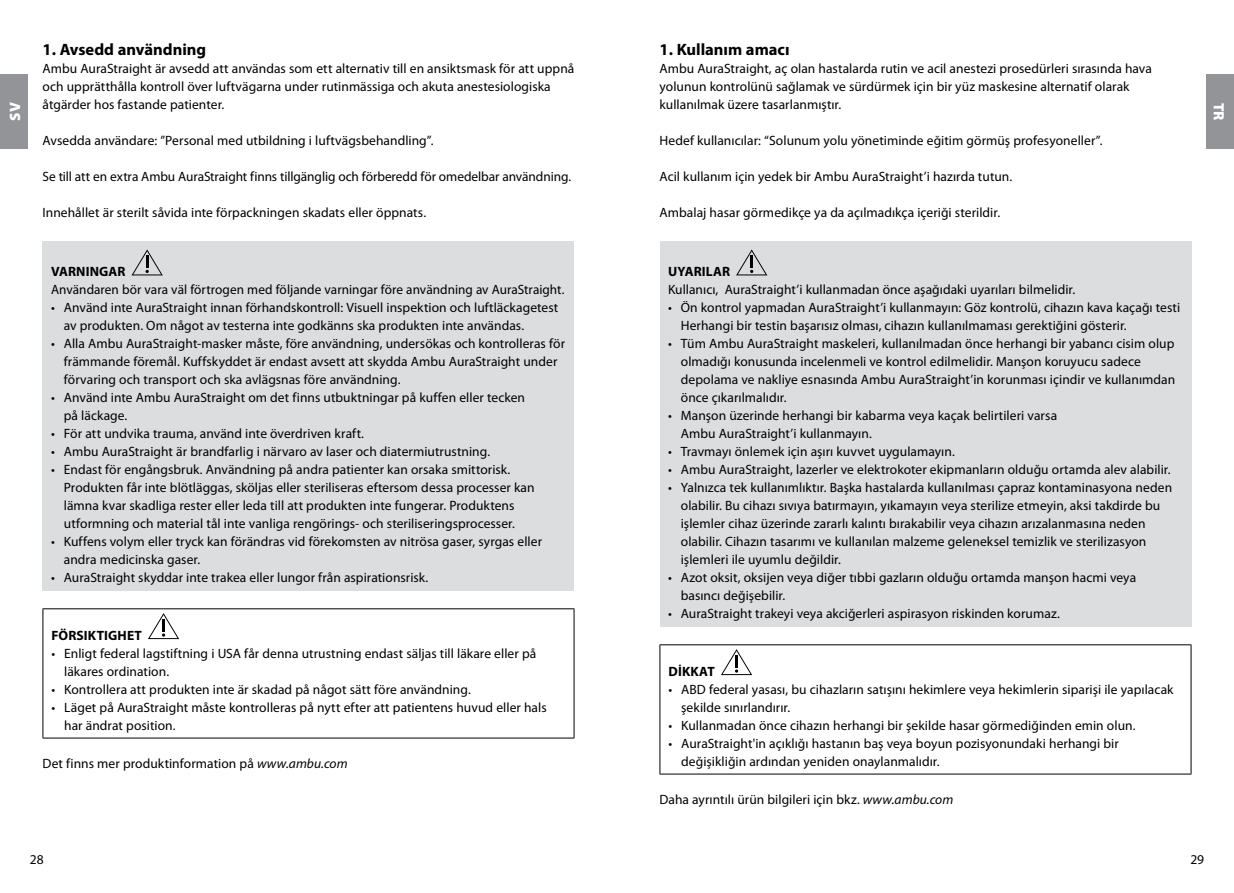
<style>
.page{position:relative;width:1234px;height:893px;background:#fff}
.page>*{position:absolute;margin:0;border:0;box-sizing:border-box;transform-origin:0 0}
.t1{font:700 16.5px "Myriad Pro";color:#000}
.t2{font:900 15px "Myriad Pro";color:#fff}
.t3{font:13.5px/18px "Myriad Pro";color:#000}
.t4{font:700 13.5px "Myriad Pro";letter-spacing:.01em;color:#000}
.s1{font-style:italic}
</style>
<div class="page">
<div style="left:1205px;top:74px;width:28px;height:75px;background:#939498"></div>
<div style="left:0;top:74px;width:28px;height:75px;background:#939498"></div>
<div style="left:43px;top:241px;width:531px;height:349px;background:#dcddde"></div>
<svg style="left:131px;top:249px;width:32px;height:26px"></svg>
<hr style="left:43px;top:608px;width:531px;height:1px;background:#000">
<hr style="left:43px;top:609px;width:1px;height:129px;background:#000">
<hr style="left:573px;top:609px;width:1px;height:129px;background:#000">
<hr style="left:43px;top:738px;width:531px;height:1px;background:#000">
<svg style="left:148px;top:613px;width:31px;height:26px"></svg>
<div style="left:659px;top:241px;width:532px;height:385px;background:#dcddde"></div>
<svg style="left:736px;top:249px;width:31px;height:26px"></svg>
<hr style="left:659px;top:644px;width:532px;height:1px;background:#000">
<hr style="left:659px;top:645px;width:1px;height:129px;background:#000">
<hr style="left:1190px;top:645px;width:1px;height:129px;background:#000">
<hr style="left:659px;top:774px;width:532px;height:1px;background:#000">
<svg style="left:721px;top:649px;width:31px;height:26px"></svg>
<p class="t2" style="left:6px;top:121px;width:20px;rotate:-90deg">SV</p>
<p class="t1" style="left:43px;top:39px;width:165px">1. Avsedd användning</p>
<p class="t3" style="left:43px;top:59px;width:533px">Ambu AuraStraight är avsedd att användas som ett alternativ till en ansiktsmask för att uppnå och upprätthålla kontroll över luftvägarna under rutinmässiga och akuta anestesiologiska åtgärder hos fastande patienter.</p>
<p class="t3" style="left:43px;top:131px;width:392px">Avsedda användare: ”Personal med utbildning i luftvägsbehandling”.</p>
<p class="t3" style="left:43px;top:167px;width:530px">Se till att en extra Ambu AuraStraight finns tillgänglig och förberedd för omedelbar användning.</p>
<p class="t3" style="left:43px;top:203px;width:385px">Innehållet är sterilt såvida inte förpackningen skadats eller öppnats.</p>
<p class="t4" style="left:51px;top:263px;width:76px">VARNINGAR</p>
<p class="t3" style="left:51px;top:280px;width:515px">Användaren bör vara väl förtrogen med följande varningar före användning av AuraStraight.</p>
<p class="t3" style="left:64px;top:298px;width:496px;text-indent:-13px">• Använd inte AuraStraight innan förhandskontroll: Visuell inspektion och luftläckagetest av produkten. Om något av testerna inte godkänns ska produkten inte användas.</p>
<p class="t3" style="left:64px;top:334px;width:502px;text-indent:-13px">• Alla Ambu AuraStraight-masker måste, före användning, undersökas och kontrolleras för främmande föremål. Kuffskyddet är endast avsett att skydda Ambu AuraStraight under förvaring och transport och ska avlägsnas före användning.</p>
<p class="t3" style="left:64px;top:388px;width:462px;text-indent:-13px">• Använd inte Ambu AuraStraight om det finns utbuktningar på kuffen eller tecken på läckage.</p>
<p class="t3" style="left:51px;top:424px;width:314px">• För att undvika trauma, använd inte överdriven kraft.</p>
<p class="t3" style="left:51px;top:442px;width:440px">• Ambu AuraStraight är brandfarlig i närvaro av laser och diatermiutrustning.</p>
<p class="t3" style="left:64px;top:460px;width:472px;text-indent:-13px">• Endast för engångsbruk. Användning på andra patienter kan orsaka smittorisk.<br>Produkten får inte blötläggas, sköljas eller steriliseras eftersom dessa processer kan lämna kvar skadliga rester eller leda till att produkten inte fungerar. Produktens utformning och material tål inte vanliga rengörings- och steriliseringsprocesser.</p>
<p class="t3" style="left:64px;top:532px;width:479px;text-indent:-13px">• Kuffens volym eller tryck kan förändras vid förekomsten av nitrösa gaser, syrgas eller andra medicinska gaser.</p>
<p class="t3" style="left:51px;top:568px;width:379px">• AuraStraight skyddar inte trakea eller lungor från aspirationsrisk.</p>
<p class="t4" style="left:51px;top:626px;width:92px">FÖRSIKTIGHET</p>
<p class="t3" style="left:64px;top:644px;width:473px;text-indent:-13px">• Enligt federal lagstiftning i USA får denna utrustning endast säljas till läkare eller på läkares ordination.</p>
<p class="t3" style="left:51px;top:680px;width:421px">• Kontrollera att produkten inte är skadad på något sätt före användning.</p>
<p class="t3" style="left:64px;top:698px;width:484px;text-indent:-13px">• Läget på AuraStraight måste kontrolleras på nytt efter att patientens huvud eller hals har ändrat position.</p>
<p class="t3" style="left:43px;top:755px;width:306px">Det finns mer produktinformation på <span class="s1">www.ambu.com</span></p>
<p class="t1" style="left:659px;top:39px;width:131px">1. Kullanım amacı</p>
<p class="t3" style="left:659px;top:59px;width:494px">Ambu AuraStraight, aç olan hastalarda rutin ve acil anestezi prosedürleri sırasında hava yolunun kontrolünü sağlamak ve sürdürmek için bir yüz maskesine alternatif olarak kullanılmak üzere tasarlanmıştır.</p>
<p class="t3" style="left:659px;top:131px;width:444px">Hedef kullanıcılar: “Solunum yolu yönetiminde eğitim görmüş profesyoneller”.</p>
<p class="t3" style="left:659px;top:167px;width:354px">Acil kullanım için yedek bir Ambu AuraStraight’i hazırda tutun.</p>
<p class="t3" style="left:659px;top:203px;width:342px">Ambalaj hasar görmedikçe ya da açılmadıkça içeriği sterildir.</p>
<p class="t4" style="left:668px;top:263px;width:63px">UYARILAR</p>
<p class="t3" style="left:668px;top:280px;width:408px">Kullanıcı, AuraStraight’i kullanmadan önce aşağıdaki uyarıları bilmelidir.</p>
<p class="t3" style="left:680px;top:298px;width:501px;text-indent:-13px">• Ön kontrol yapmadan AuraStraight’i kullanmayın: Göz kontrolü, cihazın kava kaçağı testi<br>Herhangi bir testin başarısız olması, cihazın kullanılmaması gerektiğini gösterir.</p>
<p class="t3" style="left:680px;top:334px;width:496px;text-indent:-13px">• Tüm Ambu AuraStraight maskeleri, kullanılmadan önce herhangi bir yabancı cisim olup olmadığı konusunda incelenmeli ve kontrol edilmelidir. Manşon koruyucu sadece depolama ve nakliye esnasında Ambu AuraStraight’in korunması içindir ve kullanımdan önce çıkarılmalıdır.</p>
<p class="t3" style="left:680px;top:406px;width:378px;text-indent:-13px">• Manşon üzerinde herhangi bir kabarma veya kaçak belirtileri varsa<br>Ambu AuraStraight’i kullanmayın.</p>
<p class="t3" style="left:668px;top:442px;width:288px">• Travmayı önlemek için aşırı kuvvet uygulamayın.</p>
<p class="t3" style="left:668px;top:460px;width:504px">• Ambu AuraStraight, lazerler ve elektrokoter ekipmanların olduğu ortamda alev alabilir.</p>
<p class="t3" style="left:680px;top:478px;width:493px;text-indent:-13px">• Yalnızca tek kullanımlıktır. Başka hastalarda kullanılması çapraz kontaminasyona neden olabilir. Bu cihazı sıvıya batırmayın, yıkamayın veya sterilize etmeyin, aksi takdirde bu işlemler cihaz üzerinde zararlı kalıntı bırakabilir veya cihazın arızalanmasına neden olabilir. Cihazın tasarımı ve kullanılan malzeme geleneksel temizlik ve sterilizasyon işlemleri ile uyumlu değildir.</p>
<p class="t3" style="left:680px;top:568px;width:457px;text-indent:-13px">• Azot oksit, oksijen veya diğer tıbbi gazların olduğu ortamda manşon hacmi veya basıncı değişebilir.</p>
<p class="t3" style="left:668px;top:604px;width:393px">• AuraStraight trakeyi veya akciğerleri aspirasyon riskinden korumaz.</p>
<p class="t4" style="left:668px;top:662px;width:48px">DİKKAT</p>
<p class="t3" style="left:681px;top:680px;width:494px;text-indent:-13px">• ABD federal yasası, bu cihazların satışını hekimlere veya hekimlerin siparişi ile yapılacak şekilde sınırlandırır.</p>
<p class="t3" style="left:668px;top:716px;width:468px">• Kullanmadan önce cihazın herhangi bir şekilde hasar görmediğinden emin olun.</p>
<p class="t3" style="left:681px;top:734px;width:439px;text-indent:-13px">• AuraStraight'in açıklığı hastanın baş veya boyun pozisyonundaki herhangi bir değişikliğin ardından yeniden onaylanmalıdır.</p>
<p class="t3" style="left:659px;top:791px;width:295px">Daha ayrıntılı ürün bilgileri için bkz. <span class="s1">www.ambu.com</span></p>
<p class="t2" style="left:1227px;top:103px;width:19px;rotate:90deg">TR</p>
<p class="t2" style="left:1227px;top:103px;width:19px;rotate:90deg">PT</p>
<p class="t3" style="left:30px;top:850px;width:15px">28</p>
<p class="t3" style="left:1189px;top:850px;width:15px">29</p>
</div>
